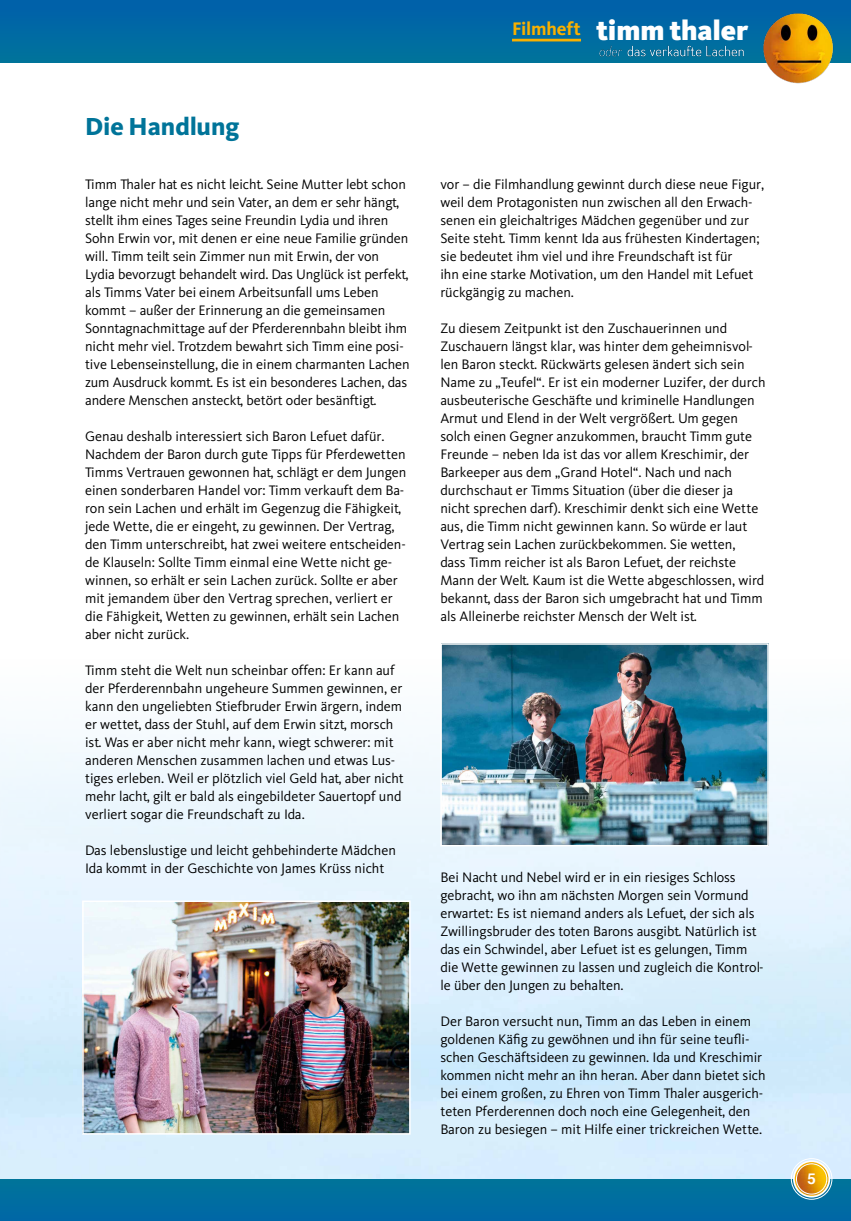
<style>
.page{position:relative;width:851px;height:1221px;background:#fff}
.page>*{position:absolute;margin:0;border:0;box-sizing:border-box;transform-origin:0 0}
.t1{font:900 28.5px "Kievit";letter-spacing:-.005em;color:#fff}
.t2{font:800 25.5px "Kievit";color:#007499}
.t3{font:700 18.9px "Kievit";letter-spacing:-.01em;color:#f9b000}
.t4{font:700 15px "Helvetica";color:#fff}
.t5{font:14.25px/18px "Kievit";color:#000}
</style>
<div class="page">
<div style="left:0;top:1179px;width:850px;height:41px;background:#006ea0"></div>
<div style="left:0;top:0;width:850px;height:63px;background:#0069a4"></div>
<hr style="left:512px;top:39px;width:69px;height:2px;background:#f9b000">
<img style="left:795px;top:1162px;width:33px;height:32px">
<div style="left:790px;top:1158px;width:42px;height:41px;border:1px solid #fff;border-radius:50%"></div>
<div style="left:792px;top:1160px;width:38px;height:37px;border:2px solid #fff;border-radius:50%"></div>
<div style="left:795px;top:1163px;width:32px;height:31px;border:1px solid #fff;border-radius:50%"></div>
<svg style="left:0;top:643px;width:850px;height:437px"></svg>
<img style="left:599px;top:45px;width:145px;height:12px">
<img style="left:761px;top:13px;width:74px;height:71px">
<img style="left:85px;top:903px;width:322px;height:228px">
<div style="left:82px;top:900px;width:328px;height:234px;border:2px solid #fff"></div>
<img style="left:443px;top:646px;width:322px;height:197px">
<div style="left:440px;top:643px;width:328px;height:203px;border:2px solid #fff"></div>
<h2 class="t2" style="left:85px;top:111px;width:156px">Die Handlung</h2>
<p class="t5" style="left:85px;top:175px;width:326px">Timm Thaler hat es nicht leicht. Seine Mutter lebt schon lange nicht mehr und sein Vater, an dem er sehr hängt, stellt ihm eines Tages seine Freundin Lydia und ihren Sohn Erwin vor, mit denen er eine neue Familie gründen will. Timm teilt sein Zimmer nun mit Erwin, der von Lydia bevorzugt behandelt wird. Das Unglück ist perfekt, als Timms Vater bei einem Arbeitsunfall ums Leben kommt – außer der Erinnerung an die gemeinsamen Sonntagnachmittage auf der Pferderennbahn bleibt ihm nicht mehr viel. Trotzdem bewahrt sich Timm eine posi&shy;tive Lebenseinstellung, die in einem charmanten Lachen zum Ausdruck kommt. Es ist ein besonderes Lachen, das andere Menschen ansteckt, betört oder besänftigt.</p>
<p class="t5" style="left:85px;top:427px;width:323px">Genau deshalb interessiert sich Baron Lefuet dafür.<br>Nachdem der Baron durch gute Tipps für Pferdewetten Timms Vertrauen gewonnen hat, schlägt er dem Jungen einen sonderbaren Handel vor: Timm verkauft dem Ba&shy;ron sein Lachen und erhält im Gegenzug die Fähigkeit, jede Wette, die er eingeht, zu gewinnen. Der Vertrag, den Timm unterschreibt, hat zwei weitere entscheiden&shy;de Klauseln: Sollte Timm einmal eine Wette nicht ge&shy;winnen, so erhält er sein Lachen zurück. Sollte er aber mit jemandem über den Vertrag sprechen, verliert er die Fähigkeit, Wetten zu gewinnen, erhält sein Lachen aber nicht zurück.</p>
<p class="t5" style="left:85px;top:661px;width:320px">Timm steht die Welt nun scheinbar offen: Er kann auf der Pferderennbahn ungeheure Summen gewinnen, er kann den ungeliebten Stiefbruder Erwin ärgern, indem er wettet, dass der Stuhl, auf dem Erwin sitzt, morsch ist. Was er aber nicht mehr kann, wiegt schwerer: mit anderen Menschen zusammen lachen und etwas Lus&shy;tiges erleben. Weil er plötzlich viel Geld hat, aber nicht mehr lacht, gilt er bald als eingebildeter Sauertopf und verliert sogar die Freundschaft zu Ida.</p>
<p class="t5" style="left:85px;top:841px;width:312px">Das lebenslustige und leicht gehbehinderte Mädchen<br>Ida kommt in der Geschichte von James Krüss nicht</p>
<h3 class="t3" style="left:512px;top:17px;width:70px">Filmheft</h3>
<h1 class="t1" style="left:596px;top:13px;width:153px">timm thaler</h1>
<p class="t5" style="left:440px;top:175px;width:325px">vor – die Filmhandlung gewinnt durch diese neue Figur, weil dem Protagonisten nun zwischen all den Erwach&shy;senen ein gleichaltriges Mädchen gegenüber und zur Seite steht. Timm kennt Ida aus frühesten Kindertagen; sie bedeutet ihm viel und ihre Freundschaft ist für<br>ihn eine starke Motivation, um den Handel mit Lefuet rückgängig zu machen.</p>
<p class="t5" style="left:440px;top:319px;width:326px">Zu diesem Zeitpunkt ist den Zuschauerinnen und Zuschauern längst klar, was hinter dem geheimnisvol&shy;len Baron steckt. Rückwärts gelesen ändert sich sein Name zu „Teufel“. Er ist ein moderner Luzifer, der durch ausbeuterische Geschäfte und kriminelle Handlungen Armut und Elend in der Welt vergrößert. Um gegen solch einen Gegner anzukommen, braucht Timm gute Freunde – neben Ida ist das vor allem Kreschimir, der Barkeeper aus dem „Grand Hotel“. Nach und nach durchschaut er Timms Situation (über die dieser ja nicht sprechen darf). Kreschimir denkt sich eine Wette aus, die Timm nicht gewinnen kann. So würde er laut Vertrag sein Lachen zurückbekommen. Sie wetten,<br>dass Timm reicher ist als Baron Lefuet, der reichste Mann der Welt. Kaum ist die Wette abgeschlossen, wird bekannt, dass der Baron sich umgebracht hat und Timm als Alleinerbe reichster Mensch der Welt ist.</p>
<p class="t5" style="left:440px;top:868px;width:325px">Bei Nacht und Nebel wird er in ein riesiges Schloss gebracht, wo ihn am nächsten Morgen sein Vormund erwartet: Es ist niemand anders als Lefuet, der sich als Zwillingsbruder des toten Barons ausgibt. Natürlich ist das ein Schwindel, aber Lefuet ist es gelungen, Timm die Wette gewinnen zu lassen und zugleich die Kontrol&shy;le über den Jungen zu behalten.</p>
<p class="t5" style="left:440px;top:1012px;width:327px">Der Baron versucht nun, Timm an das Leben in einem goldenen Käfig zu gewöhnen und ihn für seine teufli&shy;schen Geschäftsideen zu gewinnen. Ida und Kreschimir kommen nicht mehr an ihn heran. Aber dann bietet sich bei einem großen, zu Ehren von Timm Thaler ausgerich&shy;teten Pferderennen doch noch eine Gelegenheit, den Baron zu besiegen – mit Hilfe einer trickreichen Wette.</p>
<p class="t4" style="left:807px;top:1166px;width:10px">5</p>
</div>
